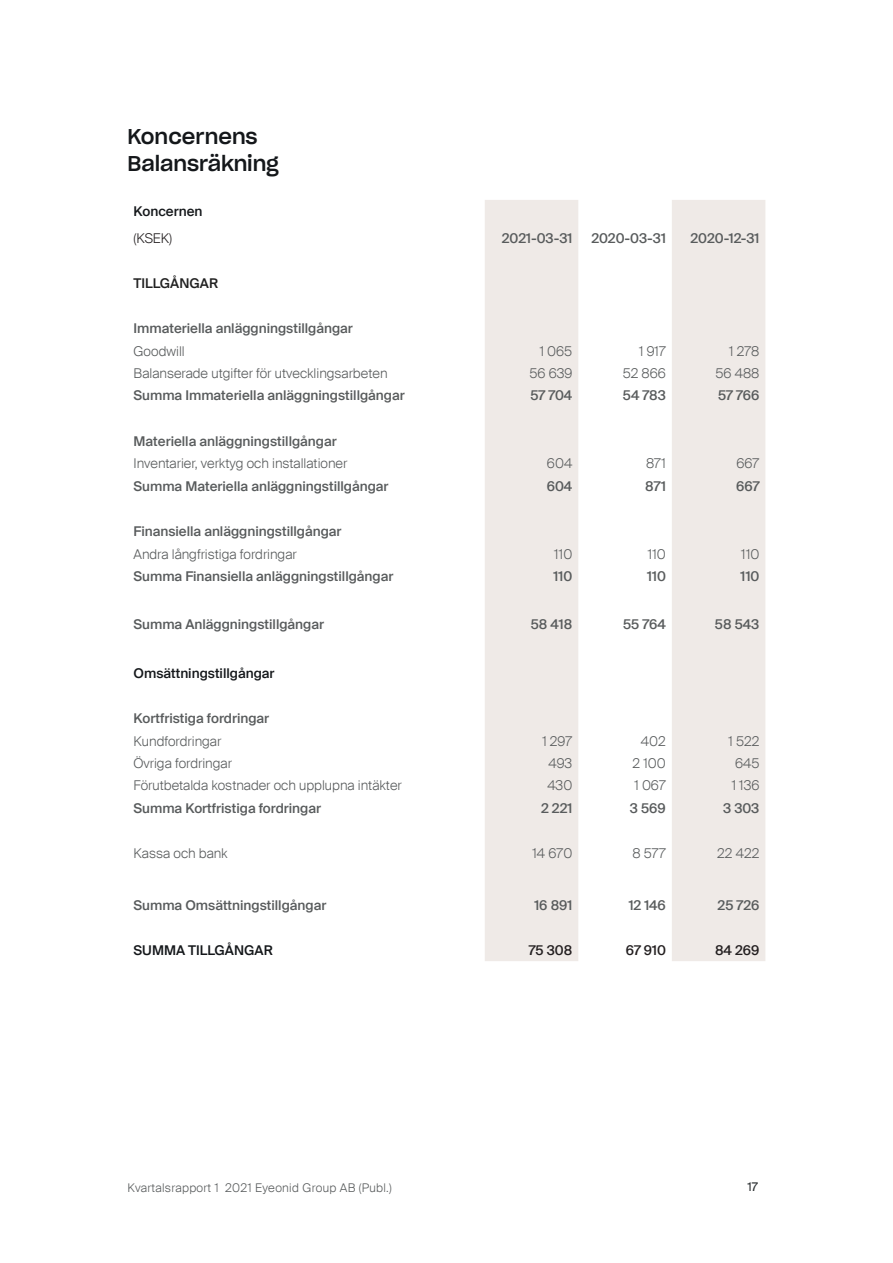
<style>
.page{position:relative;width:893px;height:1263px;background:#fff}
.page>*{position:absolute;margin:0;border:0;box-sizing:border-box;transform-origin:0 0}
.t1{font:21px "Sharp Grotesk Medium 20";color:#14171a}
.t2{font:500 13.5px "Suisse Intl";color:#585b5c}
.t3{font:300 13.5px "Suisse Intl";color:#585b5c}
.t4{font:500 13.5px "Suisse Intl";color:#14171a}
.t5{font:500 13.5px "Suisse Intl";color:#231f20}
.t6{font:500 13.5px "Suisse Intl";color:#212121}
.t7{font:300 13.5px "Suisse Intl";color:#231f20}
.t8{font:300 12px "Suisse Intl";letter-spacing:.025em;color:#585b5c}
.t9{font:12px "Suisse Intl";color:#2a2e30}
</style>
<div class="page">
<div style="left:485px;top:200px;width:93px;height:761px;background:#efeae7"></div>
<div style="left:672px;top:200px;width:93px;height:761px;background:#efeae7"></div>
<p class="t1" style="left:128px;top:119px;width:132px">Koncernens</p>
<p class="t1" style="left:128px;top:146px;width:153px">Balansräkning</p>
<p class="t4" style="left:134px;top:204px;width:70px">Koncernen</p>
<p class="t7" style="left:134px;top:230px;width:40px">(KSEK)</p>
<p class="t2" style="left:502px;top:230px;width:72px">2021-03-31</p>
<p class="t2" style="left:591px;top:230px;width:76px">2020-03-31</p>
<p class="t2" style="left:690px;top:230px;width:70px">2020-12-31</p>
<p class="t6" style="left:134px;top:275px;width:86px">TILLGÅNGAR</p>
<p class="t2" style="left:134px;top:320px;width:221px">Immateriella anläggningstillgångar</p>
<p class="t3" style="left:134px;top:343px;width:53px">Goodwill</p>
<p class="t3" style="left:540px;top:343px;width:34px">1 065</p>
<p class="t3" style="left:639px;top:343px;width:28px">1 917</p>
<p class="t3" style="left:729px;top:343px;width:32px">1 278</p>
<p class="t3" style="left:134px;top:365px;width:255px">Balanserade utgifter för utvecklingsarbeten</p>
<p class="t3" style="left:529px;top:365px;width:44px">56 639</p>
<p class="t3" style="left:623px;top:365px;width:45px">52 866</p>
<p class="t3" style="left:715px;top:365px;width:45px">56 488</p>
<p class="t2" style="left:134px;top:388px;width:273px">Summa Immateriella anläggningstillgångar</p>
<p class="t2" style="left:530px;top:388px;width:43px">57 704</p>
<p class="t2" style="left:623px;top:388px;width:45px">54 783</p>
<p class="t2" style="left:718px;top:388px;width:43px">57 766</p>
<p class="t2" style="left:134px;top:433px;width:205px">Materiella anläggningstillgångar</p>
<p class="t3" style="left:134px;top:456px;width:215px">Inventarier, verktyg och installationer</p>
<p class="t3" style="left:547px;top:456px;width:27px">604</p>
<p class="t3" style="left:646px;top:456px;width:21px">871</p>
<p class="t3" style="left:736px;top:456px;width:24px">667</p>
<p class="t2" style="left:134px;top:478px;width:256px">Summa Materiella anläggningstillgångar</p>
<p class="t2" style="left:547px;top:478px;width:27px">604</p>
<p class="t2" style="left:645px;top:478px;width:22px">871</p>
<p class="t2" style="left:736px;top:478px;width:25px">667</p>
<p class="t2" style="left:134px;top:524px;width:209px">Finansiella anläggningstillgångar</p>
<p class="t3" style="left:134px;top:546px;width:165px">Andra långfristiga fordringar</p>
<p class="t3" style="left:554px;top:546px;width:20px">110</p>
<p class="t3" style="left:648px;top:546px;width:20px">110</p>
<p class="t3" style="left:741px;top:546px;width:20px">110</p>
<p class="t2" style="left:134px;top:569px;width:261px">Summa Finansiella anläggningstillgångar</p>
<p class="t2" style="left:553px;top:569px;width:20px">110</p>
<p class="t2" style="left:647px;top:569px;width:20px">110</p>
<p class="t2" style="left:741px;top:569px;width:20px">110</p>
<p class="t2" style="left:134px;top:616px;width:192px">Summa Anläggningstillgångar</p>
<p class="t2" style="left:531px;top:616px;width:43px">58 418</p>
<p class="t2" style="left:623px;top:616px;width:44px">55 764</p>
<p class="t2" style="left:715px;top:616px;width:46px">58 543</p>
<p class="t4" style="left:134px;top:665px;width:142px">Omsättningstillgångar</p>
<p class="t2" style="left:134px;top:710px;width:137px">Kortfristiga fordringar</p>
<p class="t3" style="left:134px;top:733px;width:89px">Kundfordringar</p>
<p class="t3" style="left:542px;top:733px;width:31px">1 297</p>
<p class="t3" style="left:641px;top:733px;width:26px">402</p>
<p class="t3" style="left:728px;top:733px;width:32px">1 522</p>
<p class="t3" style="left:134px;top:755px;width:100px">Övriga fordringar</p>
<p class="t3" style="left:548px;top:755px;width:25px">493</p>
<p class="t3" style="left:633px;top:755px;width:35px">2 100</p>
<p class="t3" style="left:735px;top:755px;width:26px">645</p>
<p class="t3" style="left:134px;top:778px;width:270px">Förutbetalda kostnader och upplupna intäkter</p>
<p class="t3" style="left:547px;top:778px;width:26px">430</p>
<p class="t3" style="left:634px;top:778px;width:33px">1 067</p>
<p class="t3" style="left:732px;top:778px;width:29px">1 136</p>
<p class="t2" style="left:134px;top:800px;width:189px">Summa Kortfristiga fordringar</p>
<p class="t2" style="left:541px;top:800px;width:33px">2 221</p>
<p class="t2" style="left:630px;top:800px;width:37px">3 569</p>
<p class="t2" style="left:723px;top:800px;width:38px">3 303</p>
<p class="t3" style="left:134px;top:845px;width:96px">Kassa och bank</p>
<p class="t3" style="left:533px;top:845px;width:41px">14 670</p>
<p class="t3" style="left:632px;top:845px;width:35px">8 577</p>
<p class="t3" style="left:717px;top:845px;width:44px">22 422</p>
<p class="t2" style="left:134px;top:898px;width:194px">Summa Omsättningstillgångar</p>
<p class="t2" style="left:534px;top:898px;width:39px">16 891</p>
<p class="t2" style="left:629px;top:898px;width:39px">12 146</p>
<p class="t2" style="left:718px;top:898px;width:43px">25 726</p>
<p class="t4" style="left:134px;top:942px;width:141px">SUMMA TILLGÅNGAR</p>
<p class="t5" style="left:529px;top:942px;width:45px">75 308</p>
<p class="t5" style="left:626px;top:942px;width:42px">67 910</p>
<p class="t5" style="left:715px;top:942px;width:46px">84 269</p>
<p class="t8" style="left:128px;top:1180px;width:266px">Kvartalsrapport 1 2021 Eyeonid Group AB (Publ.)</p>
<p class="t9" style="left:747px;top:1180px;width:12px">17</p>
</div>
